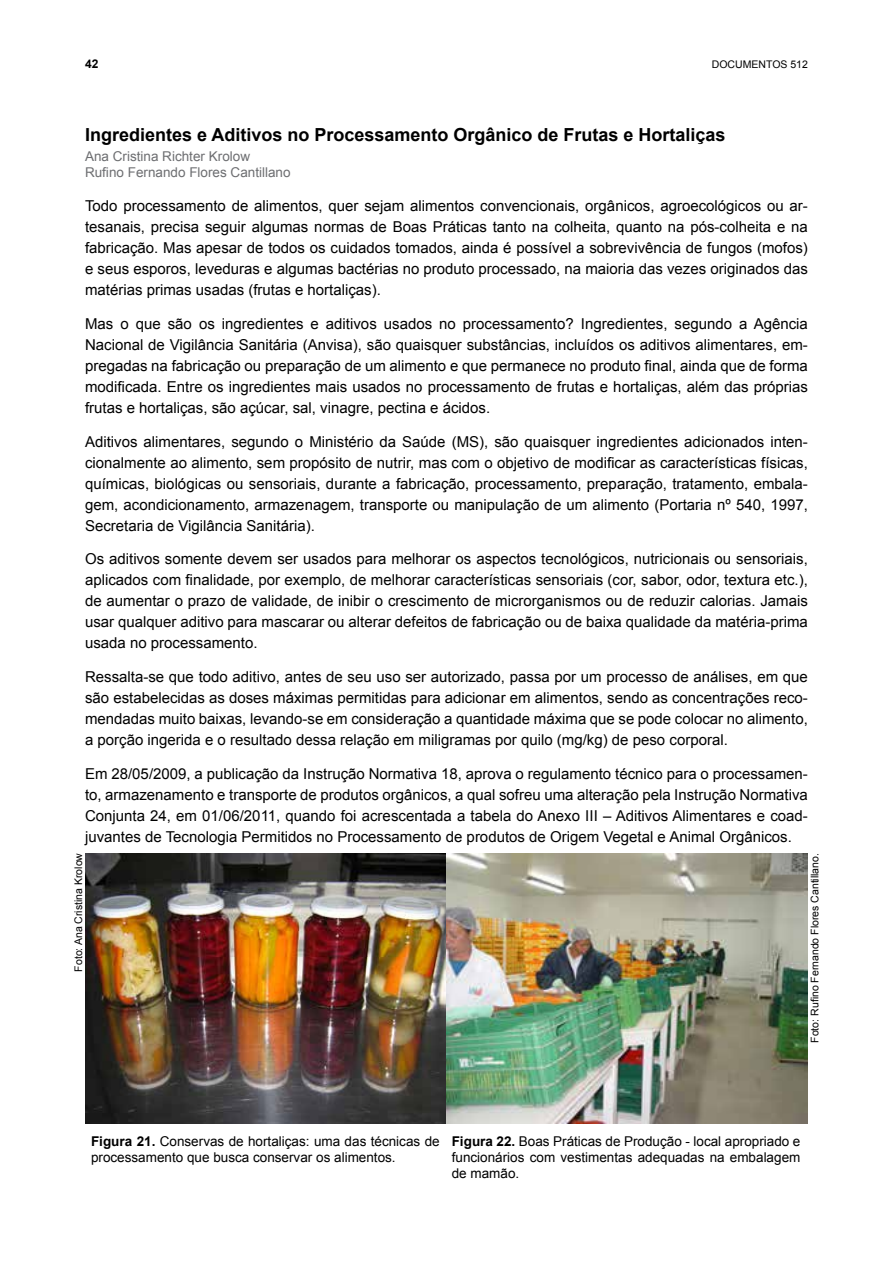
<style>
.page{position:relative;width:893px;height:1263px;background:#fff}
.page>*{position:absolute;margin:0;border:0;box-sizing:border-box;transform-origin:0 0}
.t1{font:700 18px "Arial";color:#000}
.t2{font:15px/21px "Arial";color:#000;text-align:justify}
.t3{font:13.5px/16.2px "Arial";color:#000}
.t4{font:13.5px/16.2px "Arial";color:#6d6e71}
.t5{font:700 12px "Arial";color:#000}
.t6{font:10.5px "Arial";color:#000}
.s1{font-weight:700}
</style>
<div class="page">
<img style="left:85px;top:853px;width:723px;height:271px">
<p class="t5" style="left:85px;top:56px;width:15px">42</p>
<p class="t6" style="left:712px;top:57px;width:98px">DOCUMENTOS 512</p>
<p class="t1" style="left:85px;top:122px;width:642px">Ingredientes e Aditivos no Processamento Orgânico de Frutas e Hortaliças</p>
<p class="t4" style="left:85px;top:148px;width:207px">Ana Cristina Richter Krolow<br>Rufino Fernando Flores Cantillano</p>
<p class="t2" style="left:85px;top:195px;width:724px">Todo processamento de alimentos, quer sejam alimentos convencionais, orgânicos, agroecológicos ou ar&shy;tesanais, precisa seguir algumas normas de Boas Práticas tanto na colheita, quanto na pós-colheita e na fabricação. Mas apesar de todos os cuidados tomados, ainda é possível a sobrevivência de fungos (mofos) e seus esporos, leveduras e algumas bactérias no produto processado, na maioria das vezes originados das matérias primas usadas (frutas e hortaliças).</p>
<p class="t2" style="left:85px;top:313px;width:724px">Mas o que são os ingredientes e aditivos usados no processamento? Ingredientes, segundo a Agência Nacional de Vigilância Sanitária (Anvisa), são quaisquer substâncias, incluídos os aditivos alimentares, em&shy;pregadas na fabricação ou preparação de um alimento e que permanece no produto final, ainda que de forma modificada. Entre os ingredientes mais usados no processamento de frutas e hortaliças, além das próprias frutas e hortaliças, são açúcar, sal, vinagre, pectina e ácidos.</p>
<p class="t2" style="left:85px;top:431px;width:724px">Aditivos alimentares, segundo o Ministério da Saúde (MS), são quaisquer ingredientes adicionados inten&shy;cionalmente ao alimento, sem propósito de nutrir, mas com o objetivo de modificar as características físicas, químicas, biológicas ou sensoriais, durante a fabricação, processamento, preparação, tratamento, embala&shy;gem, acondicionamento, armazenagem, transporte ou manipulação de um alimento (Portaria nº 540, 1997, Secretaria de Vigilância Sanitária).</p>
<p class="t2" style="left:85px;top:548px;width:724px">Os aditivos somente devem ser usados para melhorar os aspectos tecnológicos, nutricionais ou sensoriais, aplicados com finalidade, por exemplo, de melhorar características sensoriais (cor, sabor, odor, textura etc.), de aumentar o prazo de validade, de inibir o crescimento de microrganismos ou de reduzir calorias. Jamais usar qualquer aditivo para mascarar ou alterar defeitos de fabricação ou de baixa qualidade da matéria-prima usada no processamento.</p>
<p class="t2" style="left:85px;top:666px;width:724px">Ressalta-se que todo aditivo, antes de seu uso ser autorizado, passa por um processo de análises, em que são estabelecidas as doses máximas permitidas para adicionar em alimentos, sendo as concentrações reco&shy;mendadas muito baixas, levando-se em consideração a quantidade máxima que se pode colocar no alimento, a porção ingerida e o resultado dessa relação em miligramas por quilo (mg/kg) de peso corporal.</p>
<p class="t2" style="left:85px;top:763px;width:724px">Em 28/05/2009, a publicação da Instrução Normativa 18, aprova o regulamento técnico para o processamen&shy;to, armazenamento e transporte de produtos orgânicos, a qual sofreu uma alteração pela Instrução Normativa Conjunta 24, em 01/06/2011, quando foi acrescentada a tabela do Anexo III – Aditivos Alimentares e coad&shy;juvantes de Tecnologia Permitidos no Processamento de produtos de Origem Vegetal e Animal Orgânicos.</p>
<p class="t6" style="left:71px;top:971px;width:120px;rotate:-90deg">Foto: Ana Cristina Krolow</p>
<p class="t6" style="left:808px;top:1043px;width:191px;rotate:-90deg">Foto: Rufino Fernando Flores Cantillano.</p>
<p class="t3" style="left:91px;top:1133px;width:350px"><span class="s1">Figura 21.</span> Conservas de hortaliças: uma das técnicas de processamento que busca conservar os alimentos.</p>
<p class="t3" style="left:452px;top:1133px;width:350px;text-align:justify"><span class="s1">Figura 22.</span> Boas Práticas de Produção - local apropriado e funcionários com vestimentas adequadas na embalagem de mamão.</p>
</div>
